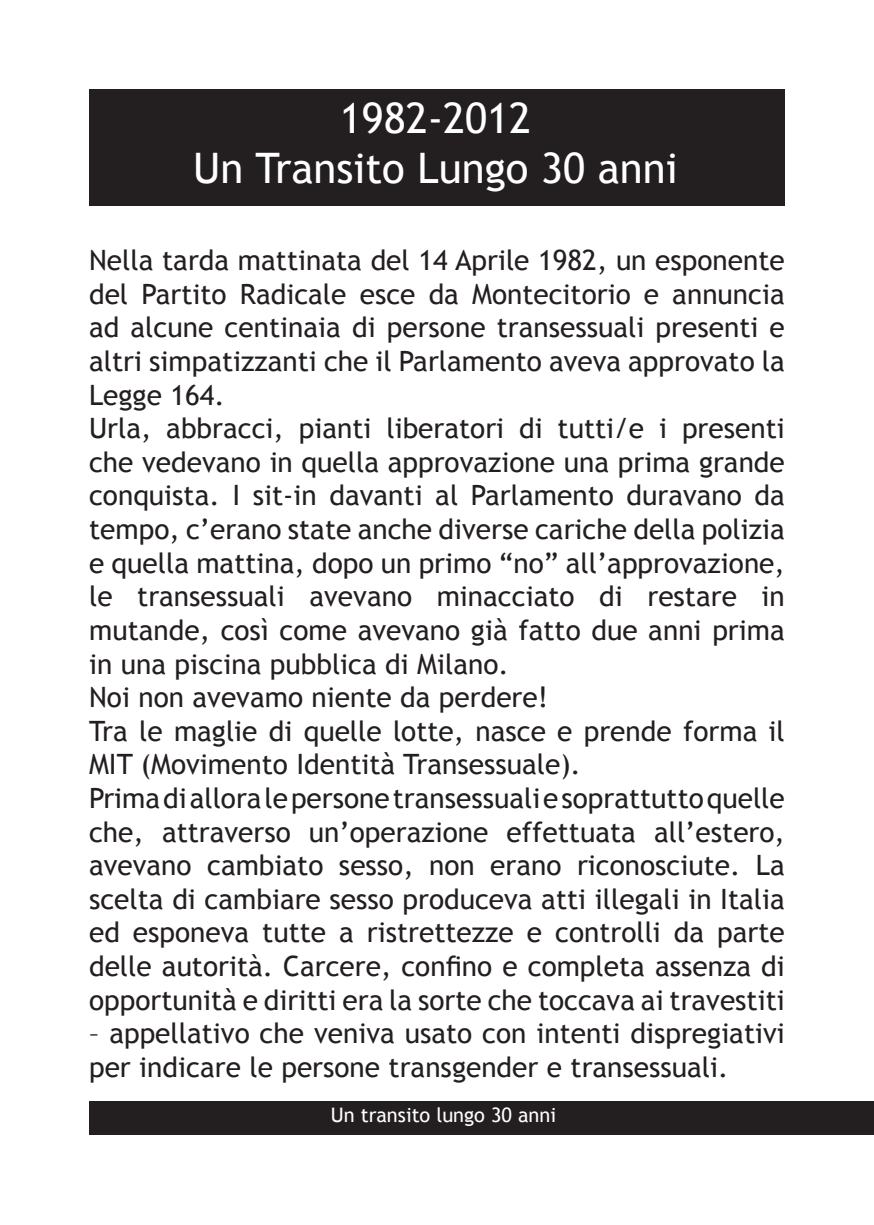
<style>
.page{position:relative;width:874px;height:1225px;background:#fff}
.page>*{position:absolute;margin:0;border:0;box-sizing:border-box;transform-origin:0 0}
.t1{font:42px "Trebuchet MS";color:#fff}
.t2{font:28px/33.6px "Trebuchet MS";color:#231f20;text-align:justify}
.t3{font:20px "Trebuchet MS";color:#fff}
</style>
<div class="page">
<div style="left:89px;top:1101px;width:784px;height:34px;background:#231f20"></div>
<div style="left:89px;top:89px;width:695px;height:116px;background:#231f20"></div>
<p class="t1" style="left:339px;top:93px;width:193px">1982-2012</p>
<p class="t1" style="left:193px;top:144px;width:485px">Un Transito Lungo 30 anni</p>
<p class="t2" style="left:89px;top:244px;width:697px">Nella tarda mattinata del 14 Aprile 1982, un esponente del Partito Radicale esce da Montecitorio e annuncia ad alcune centinaia di persone transessuali presenti e altri simpatizzanti che il Parlamento aveva approvato la Legge 164.</p>
<p class="t2" style="left:89px;top:412px;width:697px">Urla, abbracci, pianti liberatori di tutti/e i presenti che vedevano in quella approvazione una prima grande conquista. I sit-in davanti al Parlamento duravano da tempo, c’erano state anche diverse cariche della polizia e quella mattina, dopo un primo “no” all’approvazione, le transessuali avevano minacciato di restare in mutande, così come avevano già fatto due anni prima in una piscina pubblica di Milano.</p>
<p class="t2" style="left:89px;top:681px;width:460px">Noi non avevamo niente da perdere!</p>
<p class="t2" style="left:89px;top:714px;width:697px">Tra le maglie di quelle lotte, nasce e prende forma il<br>MIT (Movimento Identità Transessuale).</p>
<p class="t2" style="left:89px;top:781px;width:697px">Prima di allora le persone transessuali e soprattutto quelle che, attraverso un’operazione effettuata all’estero, avevano cambiato sesso, non erano riconosciute. La scelta di cambiare sesso produceva atti illegali in Italia ed esponeva tutte a ristrettezze e controlli da parte delle autorità. Carcere, confino e completa assenza di opportunità e diritti era la sorte che toccava ai travestiti</p>
<p class="t2" style="left:89px;top:1017px;width:697px">– appellativo che veniva usato con intenti dispregiativi per indicare le persone transgender e transessuali.</p>
<p class="t3" style="left:330px;top:1102px;width:227px">Un transito lungo 30 anni</p>
</div>
